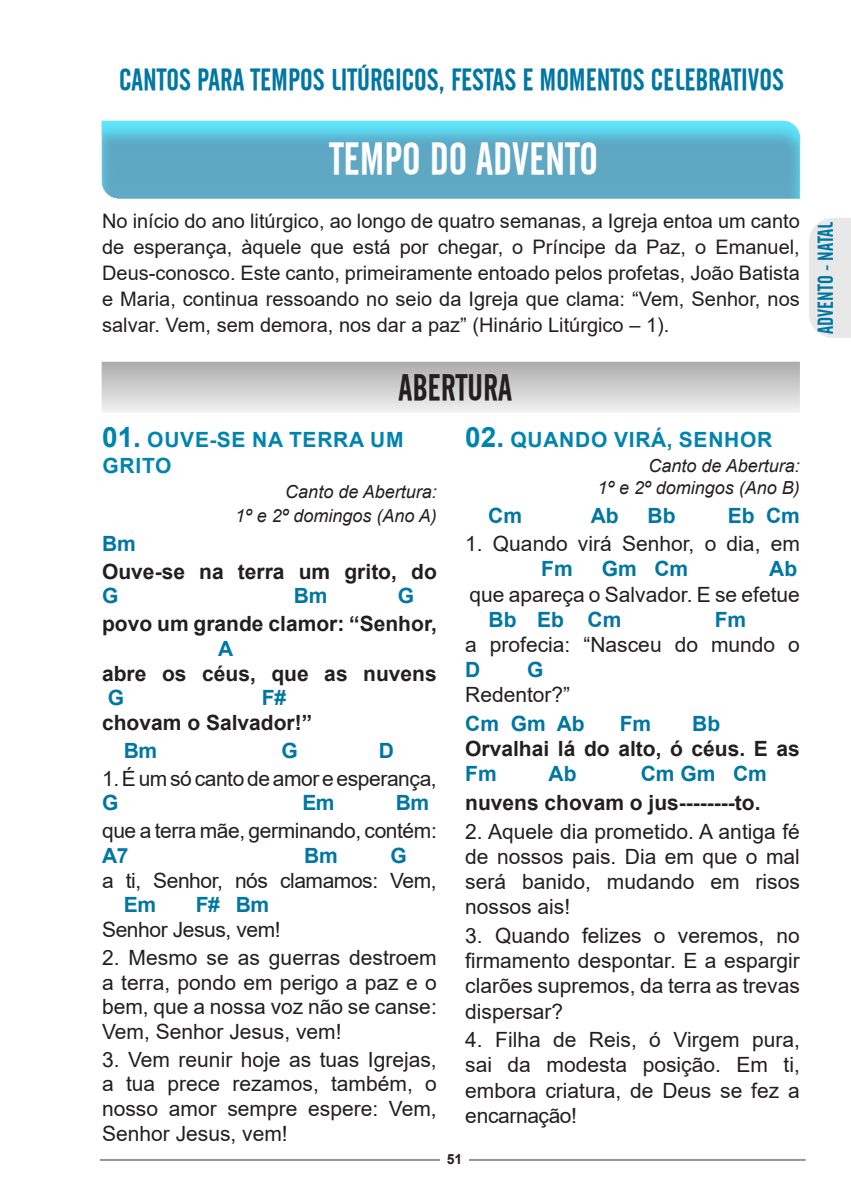
<style>
.page{position:relative;width:851px;height:1191px;background:#fff}
.page>*{position:absolute;margin:0;border:0;box-sizing:border-box;transform-origin:0 0}
.titulo{font:44px "Cafeta";color:#fff}
.subTitulo{font:36px "Cafeta";color:#231f20}
.tit{font:30px "Cafeta";color:#0076a3}
.texto{font:21px/25.2px "Arial";color:#231f20;text-align:justify}
.texto-2{font:700 21px/24.6px "Arial";color:#231f20}
.texto-3{font:21px/24.6px "Arial";letter-spacing:-.02em;color:#231f20}
.texto-4{font:700 21px "Arial";color:#0076a3}
.tituloCantos{font:700 21px/25.2px "Arial";letter-spacing:.035em;color:#0084af}
.texto-5{font:21px "Cafeta";color:#0076a3}
.texto-6{font:20px/26px "Arial";color:#231f20;text-align:justify}
.textoDireita{font:italic 18px/24.6px "Arial";color:#231f20;text-align:right}
.t1{font:700 14px "Arial";color:#231f20}
.s1{font-size:28px}
.s2{color:#0076a3}
.s3{font-weight:700;color:#0076a3}
</style>
<div class="page">
<hr style="left:100px;top:1159px;width:705px;height:2px;background:#939598">
<div style="left:440px;top:1154px;width:29px;height:17px;background:#fff"></div>
<div style="left:103px;top:363px;width:695px;height:49px;background:linear-gradient(to bottom,#aeadad,#f2f1f1)"></div>
<svg style="left:101px;top:120px;width:700px;height:79px;background:#60b4cf"></svg>
<div style="left:809px;top:218px;width:41px;height:120px;background:#e8e8e9"></div>
<p class="tit" style="left:119px;top:63px;width:666px">CANTOS PARA TEMPOS LITÚRGICOS, FESTAS E MOMENTOS CELEBRATIVOS</p>
<p class="titulo" style="left:329px;top:135px;width:270px">TEMPO DO ADVENTO</p>
<p class="texto-6" style="left:102px;top:208px;width:699px">No início do ano litúrgico, ao longo de quatro semanas, a Igreja entoa um canto de esperança, àquele que está por chegar, o Príncipe da Paz, o Emanuel, Deus-conosco. Este canto, primeiramente entoado pelos profetas, João Batista e Maria, continua ressoando no seio da Igreja que clama: “Vem, Senhor, nos salvar. Vem, sem demora, nos dar a paz” (Hinário Litúrgico – 1).</p>
<p class="subTitulo" style="left:398px;top:367px;width:115px">ABERTURA</p>
<p class="tituloCantos" style="left:102px;top:427px;width:303px"><span class="s1">01.</span> OUVE-SE NA TERRA UM<br>GRITO</p>
<p class="textoDireita" style="left:235px;top:479px;width:203px">Canto de Abertura:<br>1º e 2º domingos (Ano A)</p>
<p class="texto-4" style="left:102px;top:528px;width:35px">Bm</p>
<p class="texto-2" style="left:102px;top:559px;width:336px">Ouve-se na terra um grito, do<br><span class="s2">G</span></p>
<p class="texto-4" style="left:294px;top:581px;width:35px">Bm</p>
<p class="texto-4" style="left:397px;top:581px;width:18px">G</p>
<p class="texto-2" style="left:102px;top:612px;width:336px">povo um grande clamor: “Senhor,</p>
<p class="texto-4" style="left:218px;top:634px;width:17px">A</p>
<p class="texto-2" style="left:102px;top:661px;width:336px">abre os céus, que as nuvens</p>
<p class="texto-4" style="left:108px;top:683px;width:18px">G</p>
<p class="texto-2" style="left:102px;top:686px;width:212px;text-indent:160px"><span class="s2">F# </span>chovam o Salvador!”</p>
<p class="texto-4" style="left:124px;top:735px;width:35px">Bm</p>
<p class="texto-4" style="left:281px;top:735px;width:18px">G</p>
<p class="texto-4" style="left:379px;top:735px;width:17px">D</p>
<p class="texto-3" style="left:102px;top:766px;width:336px">1. É um só canto de amor e esperança,<br><span class="s3">G</span></p>
<p class="texto-4" style="left:302px;top:788px;width:34px">Em</p>
<p class="texto-4" style="left:395px;top:788px;width:35px">Bm</p>
<p class="texto-3" style="left:102px;top:818px;width:336px">que a terra mãe, germinando, contém:<br><span class="s3">A7</span></p>
<p class="texto-4" style="left:304px;top:841px;width:35px">Bm</p>
<p class="texto-4" style="left:390px;top:841px;width:18px">G</p>
<p class="texto-3" style="left:102px;top:868px;width:336px">a ti, Senhor, nós clamamos: Vem,</p>
<p class="texto-4" style="left:124px;top:890px;width:34px">Em</p>
<p class="texto-3" style="left:102px;top:892px;width:180px;text-indent:94px"><span class="s3">F# Bm<br></span>Senhor Jesus, vem!</p>
<p class="texto" style="left:102px;top:945px;width:336px;line-height:24.6px">2. Mesmo se as guerras destroem a terra, pondo em perigo a paz e o bem, que a nossa voz não se canse:<br>Vem, Senhor Jesus, vem!</p>
<p class="texto" style="left:102px;top:1047px;width:336px;line-height:24.6px">3. Vem reunir hoje as tuas Igrejas, a tua prece rezamos, também, o nosso amor sempre espere: Vem, Senhor Jesus, vem!</p>
<p class="tituloCantos" style="left:465px;top:427px;width:308px"><span class="s1">02.</span> QUANDO VIRÁ, SENHOR</p>
<p class="textoDireita" style="left:597px;top:455px;width:204px;line-height:21.6px">Canto de Abertura:<br>1º e 2º domingos (Ano B)</p>
<p class="texto-4" style="left:488px;top:500px;width:35px">Cm</p>
<p class="texto-4" style="left:590px;top:500px;width:29px">Ab</p>
<p class="texto-4" style="left:647px;top:500px;width:29px">Bb</p>
<p class="texto-4" style="left:727px;top:500px;width:74px">Eb Cm</p>
<p class="texto" style="left:541px;top:531px;width:260px;text-indent:-76px">1. Quando virá Senhor, o dia, em<br><span class="s3">Fm</span></p>
<p class="texto-4" style="left:601px;top:554px;width:88px">Gm Cm</p>
<p class="texto-4" style="left:769px;top:554px;width:29px">Ab</p>
<p class="texto" style="left:469px;top:581px;width:332px">que apareça o Salvador. E se efetue</p>
<p class="texto-4" style="left:488px;top:604px;width:134px">Bb Eb Cm</p>
<p class="texto" style="left:465px;top:606px;width:336px;text-align:left;text-indent:249px"><span class="s3">Fm<br></span>a profecia: “Nasceu do mundo o<br><span class="s3">D</span></p>
<p class="texto" style="left:465px;top:657px;width:107px;text-indent:62px"><span class="s3">G<br></span>Redentor?”</p>
<p class="texto-4" style="left:465px;top:709px;width:121px">Cm Gm Ab</p>
<p class="texto-4" style="left:619px;top:709px;width:33px">Fm</p>
<p class="texto-2" style="left:465px;top:711px;width:336px;line-height:25.2px;text-indent:227px"><span class="s2">Bb<br></span>Orvalhai lá do alto, ó céus. E as<br><span class="s2">Fm</span></p>
<p class="texto-4" style="left:548px;top:759px;width:29px">Ab</p>
<p class="texto-4" style="left:640px;top:759px;width:128px">Cm Gm Cm</p>
<p class="texto-2" style="left:465px;top:790px;width:297px">nuvens chovam o jus--------to.</p>
<p class="texto" style="left:465px;top:818px;width:336px">2. Aquele dia prometido. A antiga fé de nossos pais. Dia em que o mal será banido, mudando em risos nossos ais!</p>
<p class="texto" style="left:465px;top:922px;width:336px">3. Quando felizes o veremos, no firmamento despontar. E a espargir clarões supremos, da terra as trevas dispersar?</p>
<p class="texto" style="left:465px;top:1027px;width:336px">4. Filha de Reis, ó Virgem pura, sai da modesta posição. Em ti, embora criatura, de Deus se fez a encarnação!</p>
<p class="t1" style="left:446px;top:1149px;width:17px">51</p>
<p class="texto-5" style="left:813px;top:334px;width:113px;rotate:-90deg">ADVENTO - NATAL</p>
</div>
